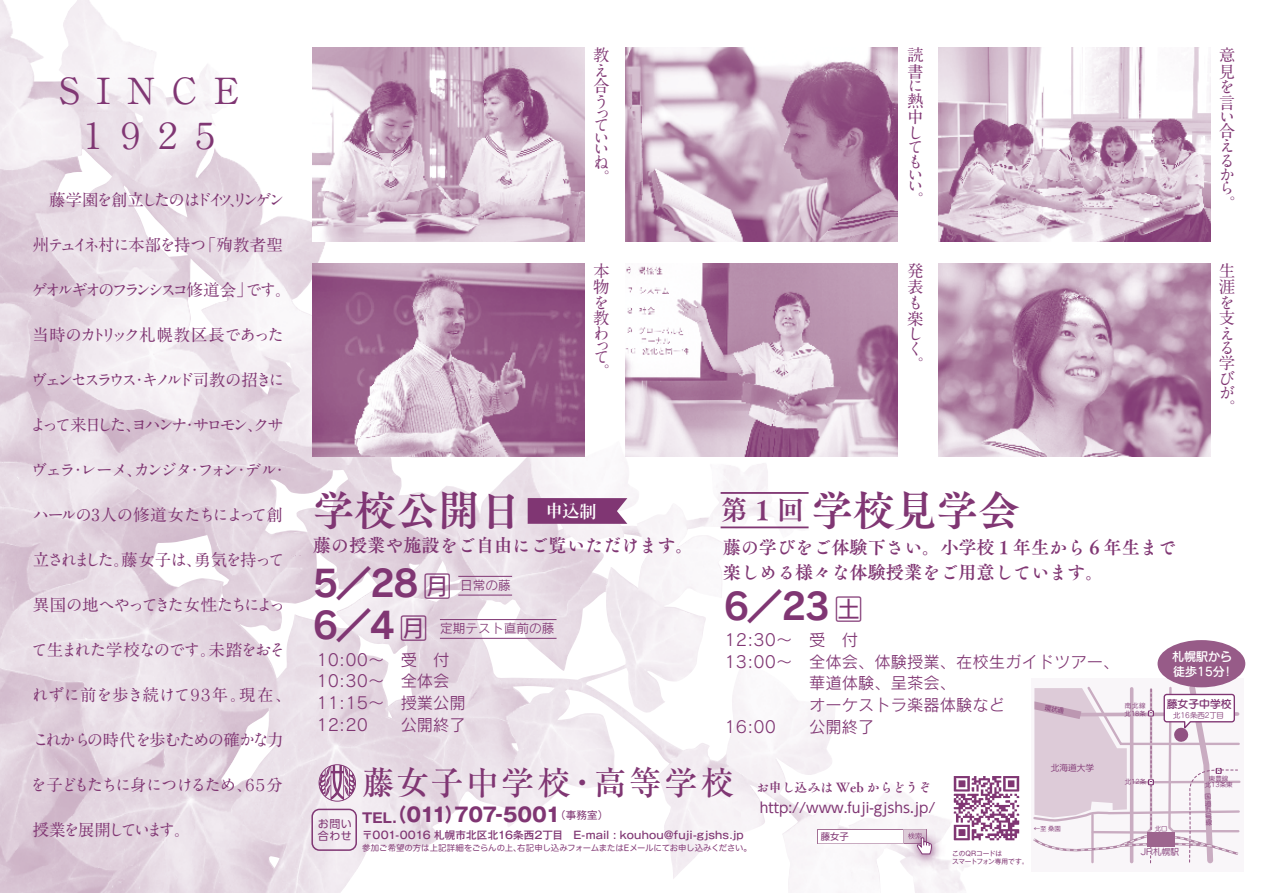
<style>
.page{position:relative;width:1263px;height:893px;background:#fff}
.page>*{position:absolute;margin:0;border:0;box-sizing:border-box;transform-origin:0 0}
.t1{font:41.7px "Tsuku A Old Min Pr 6 B";color:#803673}
.t2{font:36.3px "Rodin Pro B";color:#803673}
.t3{font:700 36px/45px "A1 Mincho Std";letter-spacing:.035em;color:#803673;text-align:center}
.t4{font:500 33px "Ryumin Pro";letter-spacing:.065em;color:#803673}
.t5{font:700 19.5px "Gothic MB101 Pro";letter-spacing:-.035em;color:#803673}
.t6{font:18.15px/25.3px "Tsuku A Old Min Pr 6 B";color:#803673}
.t7{font:700 16.95px "Koz Min Pro";color:#fff}
.t8{font:700 16.5px/15.6px "A1 Mincho Std";letter-spacing:-.125em;color:#803673}
.t9{font:700 16.5px "A1 Mincho Std";letter-spacing:-.075em;color:#803673}
.t10{font:700 16.5px "A1 Mincho Std";letter-spacing:-.19em;color:#803673}
.t11{font:700 16.5px "A1 Mincho Std";letter-spacing:-.185em;color:#803673}
.t12{font:700 16.5px "A1 Mincho Std";letter-spacing:-.205em;color:#803673}
.t13{font:700 16.5px "A1 Mincho Std";letter-spacing:-.1em;color:#803673}
.t14{font:700 16.5px "A1 Mincho Std";letter-spacing:-.065em;color:#803673}
.t15{font:16.35px/21.8px "Rodin Pro M";color:#803673}
.t16{font:13.95px "UD Shin Go Pro";color:#803673}
.t17{font:12.75px "Tsuku A Old Min Pr 6 B";color:#803673}
.t18{font:12.75px "Rodin Pro M";color:#803673}
.t19{font:12px/15px "G Maru Go Pro DB";color:#fff}
.t20{font:11.1px/12.5px "UD Shin Go Pro";letter-spacing:.05em;color:#803673}
.t21{font:10.8px "G Maru Go Pro DB";color:#803673}
.t22{font:500 10.5px "Gothic MB101 Pro";letter-spacing:.01em;color:#803673}
.t23{font:9.3px "UD Shin Go Pro";color:#803673}
.t24{font:8.7px "G Maru Go Pro M";color:#803673}
.t25{font:8.4px "Hira Maru Pro W4";letter-spacing:-.01em;color:#803673}
.t26{font:7.35px "G Maru Go Pro M";color:#803673}
.t27{font:6.75px/8.2px "Gothic MB101 Pro";letter-spacing:-.02em;color:#803673}
.t28{font:6.45px/6.4px "G Maru Go Pro M";color:#803673;text-align:center}
.t29{font:6.3px "Koz Go Pr 6 N";color:#803673}
.t30{font:6.3px "G Maru Go Pro M";color:#803673}
.s1{font-family:"Rodin Pro M";font-size:28.95px}
.s2{font-size:27.15px}
.s3{font-size:13.5px}
</style>
<div class="page">
<img style="left:0;top:0;width:779px;height:893px">
<svg style="left:528px;top:498px;width:99px;height:26px;background:#87417a"></svg>
<hr style="left:721px;top:492px;width:87px;height:2px;background:#803673">
<hr style="left:721px;top:526px;width:87px;height:2px;background:#803673">
<hr style="left:458px;top:576px;width:54px;height:1px;background:#803673">
<hr style="left:458px;top:595px;width:54px;height:1px;background:#803673">
<hr style="left:440px;top:619px;width:116px;height:1px;background:#803673">
<hr style="left:440px;top:638px;width:116px;height:1px;background:#803673">
<div style="left:1031px;top:678px;width:212px;height:193px;background:#f9f6f9"></div>
<svg style="left:292px;top:555px;width:9px;height:2px"></svg>
<div style="left:311px;top:809px;width:46px;height:42px;border:2px solid #803673;border-radius:7px"></div>
<div style="left:1157px;top:640px;width:88px;height:47px;background:#975b88;border-radius:50%"></div>
<img style="left:953px;top:776px;width:67px;height:65px">
<hr style="left:817px;top:843px;width:87px;height:1px;background:#c9acc1">
<hr style="left:817px;top:829px;width:87px;height:1px;background:#a36f95">
<svg style="left:817px;top:830px;width:1px;height:14px"></svg>
<img style="left:864px;top:784px;width:123px;height:109px">
<svg style="left:903px;top:829px;width:28px;height:26px"></svg>
<svg style="left:319px;top:764px;width:37px;height:38px"></svg>
<img style="left:312px;top:263px;width:272px;height:194px">
<img style="left:625px;top:263px;width:272px;height:194px">
<img style="left:938px;top:263px;width:272px;height:194px">
<img style="left:625px;top:48px;width:272px;height:194px">
<img style="left:938px;top:48px;width:272px;height:194px">
<img style="left:312px;top:48px;width:272px;height:194px">
<svg style="left:1033px;top:681px;width:208px;height:183px"></svg>
<h3 class="t3" style="left:52px;top:63px;width:194px">ＳＩＮＣＥ<br>１９２５</h3>
<p class="t11" style="left:33px;top:186px;width:253px">　藤学園を創立したのはドイツ、リンゲン</p>
<p class="t13" style="left:33px;top:231px;width:252px">州テュイネ村に本部を持つ「殉教者聖</p>
<p class="t10" style="left:31px;top:276px;width:262px">ゲオルギオのフランシスコ修道会」です。</p>
<p class="t9" style="left:32px;top:321px;width:253px">当時のカトリック札幌教区長であった</p>
<p class="t12" style="left:31px;top:366px;width:255px">ヴェンセスラウス・キノルド司教の招きに</p>
<p class="t10" style="left:30px;top:411px;width:255px">よって来日した、ヨハンナ・サロモン、クサ</p>
<p class="t8" style="left:31px;top:459px;width:259px">ヴェラ・レーメ、カンジタ・フォン・デル・</p>
<p class="t9" style="left:33px;top:501px;width:252px">ハールの3人の修道女たちによって創</p>
<p class="t8" style="left:33px;top:549px;width:253px">立されました。藤女子は、勇気を持って</p>
<p class="t8" style="left:33px;top:594px;width:254px">異国の地へやってきた女性たちによっ</p>
<p class="t9" style="left:31px;top:636px;width:256px">て生まれた学校なのです。未踏をおそ</p>
<p class="t14" style="left:32px;top:681px;width:262px">れずに前を歩き続けて９３年。現在、</p>
<p class="t8" style="left:33px;top:729px;width:252px">これからの時代を歩むための確かな力</p>
<p class="t8" style="left:31px;top:774px;width:254px">を子どもたちに身につけるため、６５分</p>
<p class="t11" style="left:33px;top:816px;width:159px">授業を展開しています。</p>
<p class="t8" style="left:593px;top:45px;width:18px">教え合う</p>
<p class="t8" style="left:593px;top:104px;width:16px">っ</p>
<p class="t8" style="left:593px;top:117px;width:16px;line-height:12.6px">てい</p>
<p class="t8" style="left:593px;top:140px;width:16px;line-height:13.6px">いね</p>
<p class="t8" style="left:593px;top:168px;width:17px">。</p>
<p class="t8" style="left:593px;top:260px;width:18px;line-height:16px">本物を教わ</p>
<p class="t8" style="left:593px;top:336px;width:16px">っ</p>
<p class="t8" style="left:593px;top:347px;width:17px">て。</p>
<h1 class="t1" style="left:313px;top:472px;width:210px">学校公開日</h1>
<p class="t6" style="left:313px;top:532px;width:382px">藤の授業や施設をご自由にご覧いただけます。</p>
<p class="t7" style="left:546px;top:499px;width:52px">申込制</p>
<h2 class="t2" style="left:313px;top:559px;width:140px">5／28 <span class="s1">月</span></h2>
<p class="t18" style="left:460px;top:577px;width:52px">日常の藤</p>
<p class="t18" style="left:440px;top:620px;width:116px">定期テスト直前の藤</p>
<h2 class="t2" style="left:313px;top:601px;width:116px">6／4 <span class="s1">月</span></h2>
<p class="t15" style="left:316px;top:648px;width:151px">10:00～　受　付<br>10:30～　全体会<br>11:15～　授業公開<br>12:20　　公開終了</p>
<p class="t8" style="left:907px;top:45px;width:18px;line-height:16.5px">読書</p>
<p class="t8" style="left:907px;top:77px;width:17px;line-height:14.5px">に熱</p>
<p class="t8" style="left:907px;top:107px;width:16px">中し</p>
<p class="t8" style="left:907px;top:137px;width:15px;line-height:14.7px">ても</p>
<p class="t8" style="left:907px;top:164px;width:16px">い</p>
<p class="t8" style="left:907px;top:177px;width:17px;line-height:14px">い。</p>
<p class="t8" style="left:1219px;top:45px;width:17px">意見を言</p>
<p class="t8" style="left:1219px;top:107px;width:18px;line-height:14px">い合</p>
<p class="t8" style="left:1219px;top:137px;width:16px;line-height:14.1px;text-align:justify">えるから</p>
<p class="t8" style="left:1219px;top:194px;width:17px">。</p>
<p class="t8" style="left:907px;top:260px;width:18px">発表も楽しく。</p>
<p class="t8" style="left:1219px;top:260px;width:17px">生涯を支える学び</p>
<p class="t8" style="left:1219px;top:383px;width:17px;line-height:15px">が。</p>
<h1 class="t1" style="left:721px;top:472px;width:301px"><span class="s2">第 1 回</span> 学校見学会</h1>
<p class="t6" style="left:723px;top:534px;width:455px">藤の学びをご体験下さい。小学校１年生から６年生まで楽しめる様々な体験授業をご用意しています。</p>
<h2 class="t2" style="left:724px;top:582px;width:140px">6／23 <span class="s1">土</span></h2>
<p class="t15" style="left:724px;top:628px;width:135px">12:30～ 受　付</p>
<p class="t15" style="left:724px;top:650px;width:396px">13:00～ 全体会、体験授業、在校生ガイドツアー、</p>
<p class="t15" style="left:809px;top:672px;width:148px">華道体験、呈茶会、</p>
<p class="t15" style="left:809px;top:694px;width:197px">オーケストラ楽器体験など</p>
<p class="t15" style="left:724px;top:715px;width:53px">16:00</p>
<p class="t15" style="left:809px;top:715px;width:67px">公開終了</p>
<p class="t28" style="left:1125px;top:702px;width:22px">南北線</p>
<p class="t28" style="left:1124px;top:710px;width:23px">北18条</p>
<p class="t19" style="left:1172px;top:649px;width:63px">札幌駅から徒歩15分！</p>
<p class="t21" style="left:1167px;top:697px;width:66px">藤女子中学校</p>
<p class="t26" style="left:1173px;top:710px;width:52px">北16条西2丁目</p>
<p class="t20" style="left:318px;top:817px;width:36px">お問い合わせ</p>
<h3 class="t4" style="left:362px;top:757px;width:373px">藤女子中学校・高等学校</h3>
<p class="t5" style="left:362px;top:799px;width:247px"><span class="s3">TEL.</span>（011）707-5001<sup>（事務室）</sup></p>
<p class="t22" style="left:362px;top:826px;width:383px">〒001-0016 札幌市北区北16条西2丁目　E-mail : kouhou@fuji-gjshs.jp</p>
<p class="t25" style="left:362px;top:840px;width:391px">参加ご希望の方は上記詳細をごらんの上、右記申し込みフォームまたはEメールにてお申し込みください。</p>
<p class="t17" style="left:756px;top:775px;width:176px">お申し込みは Web からどうぞ</p>
<p class="t16" style="left:760px;top:796px;width:177px">http://www.fuji-gjshs.jp/</p>
<p class="t23" style="left:821px;top:829px;width:29px">藤女子</p>
<p class="t24" style="left:1051px;top:762px;width:45px">北海道大学</p>
<p class="t27" style="left:952px;top:848px;width:78px">このQRコードは<br>スマートフォン専用です。</p>
<p class="t29" style="left:1034px;top:825px;width:28px">←至 桑園</p>
<p class="t28" style="left:1125px;top:778px;width:23px">北12条</p>
<p class="t28" style="left:1205px;top:775px;width:29px">東豊線北13条東</p>
<p class="t28" style="left:1204px;top:794px;width:5px;text-align:justify;rotate:-2deg">国道五号線</p>
<p class="t30" style="left:1155px;top:824px;width:14px">北口</p>
<p class="t24" style="left:1141px;top:846px;width:40px">JR札幌駅</p>
</div>
